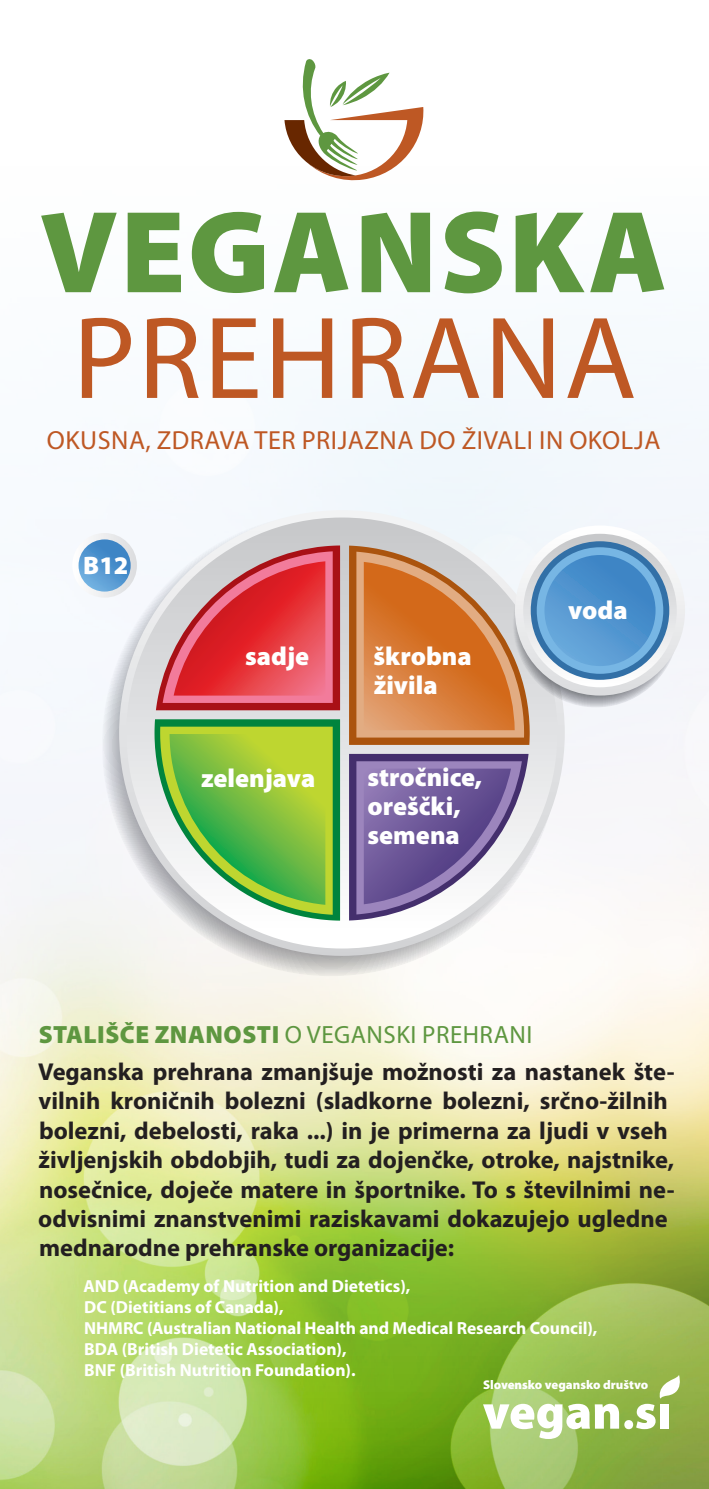
<style>
.page{position:relative;width:709px;height:1489px;background:#fff}
.page>*{position:absolute;margin:0;border:0;box-sizing:border-box;transform-origin:0 0}
.t1{font:26.25px "Myriad Pro";letter-spacing:.02em;color:#be5824}
.t2{font:900 26px "Myriad Pro";color:#fff}
.t3{font:900 25.5px "Myriad Pro";color:#fff}
.Naslovi{font:25px "Myriad Pro";letter-spacing:.02em;color:#5e9740}
.BODY{font:700 24.5px/29.5px "Myriad Pro";color:#231f20}
.BODY-2{font:700 17.5px "Myriad Pro";color:#fff}
.t4{font:900 12.75px "Myriad Pro";color:#fff}
.s1{font-weight:900}
</style>
<div class="page">
<img style="left:0;top:288px;width:709px;height:1200px">
<svg style="left:483px;top:1403px;width:136px;height:35px"></svg>
<svg style="left:624px;top:1419px;width:9px;height:9px"></svg>
<svg style="left:636px;top:1374px;width:44px;height:54px"></svg>
<div style="left:659px;top:1404px;width:9px;height:24px;background:#fff"></div>
<svg style="left:41px;top:211px;width:623px;height:82px;fill:#5e9740"></svg>
<svg style="left:82px;top:318px;width:552px;height:80px;fill:#f5f9fd"></svg>
<svg style="left:284px;top:59px;width:140px;height:122px"></svg>
<svg style="left:102px;top:513px;width:458px;height:463px"></svg>
<svg style="left:119px;top:510px;width:446px;height:445px"></svg>
<svg style="left:126px;top:517px;width:431px;height:431px"></svg>
<svg style="left:515px;top:525px;width:170px;height:170px"></svg>
<svg style="left:154px;top:719px;width:186px;height:201px;background:#8dc460"></svg>
<svg style="left:156px;top:545px;width:184px;height:165px;background:#db626c"></svg>
<svg style="left:349px;top:754px;width:179px;height:166px"></svg>
<svg style="left:349px;top:539px;width:330px;height:206px"></svg>
<svg style="left:72px;top:533px;width:65px;height:64px"></svg>
<svg style="left:79px;top:539px;width:52px;height:52px;background:#5295cf"></svg>
<p class="t1" style="left:47px;top:425px;width:615px">OKUSNA, ZDRAVA TER PRIJAZNA DO ŽIVALI IN OKOLJA</p>
<p class="t3" style="left:83px;top:551px;width:47px">B12</p>
<p class="t2" style="left:245px;top:641px;width:65px">sadje</p>
<p class="t2" style="left:201px;top:763px;width:116px">zelenjava</p>
<p class="t2" style="left:373px;top:641px;width:100px">škrobna</p>
<p class="t2" style="left:374px;top:670px;width:66px">živila</p>
<p class="t2" style="left:367px;top:762px;width:116px">stročnice,</p>
<p class="t2" style="left:367px;top:791px;width:95px">oreščki,</p>
<p class="t2" style="left:367px;top:820px;width:94px">semena</p>
<p class="t2" style="left:568px;top:595px;width:61px">voda</p>
<p class="Naslovi" style="left:39px;top:1021px;width:495px"><span class="s1">STALIŠČE ZNANOSTI</span> O VEGANSKI PREHRANI</p>
<p class="BODY" style="left:38px;top:1057px;width:638px">Veganska prehrana zmanjšuje možnosti za nastanek šte&shy;vilnih kroničnih bolezni (sladkorne bolezni, srčno-žilnih bolezni, debelosti, raka ...) in je primerna za ljudi v vseh življenjskih obdobjih, tudi za dojenčke, otroke, najstnike, nosečnice, doječe matere in športnike. To s številnimi ne&shy;odvisnimi znanstvenimi raziskavami dokazujejo ugledne mednarodne prehranske organizacije:</p>
<p class="BODY-2" style="left:83px;top:1275px;width:328px">AND (Academy of Nutrition and Dietetics),</p>
<p class="BODY-2" style="left:84px;top:1296px;width:201px">DC (Dietitians of Canada),</p>
<p class="BODY-2" style="left:84px;top:1317px;width:514px">NHMRC (Australian National Health and Medical Research Council),</p>
<p class="BODY-2" style="left:84px;top:1338px;width:264px">BDA (British Dietetic Association),</p>
<p class="BODY-2" style="left:84px;top:1359px;width:273px">BNF (British Nutrition Foundation).</p>
<p class="t4" style="left:483px;top:1376px;width:167px">Slovensko vegansko društvo</p>
</div>
